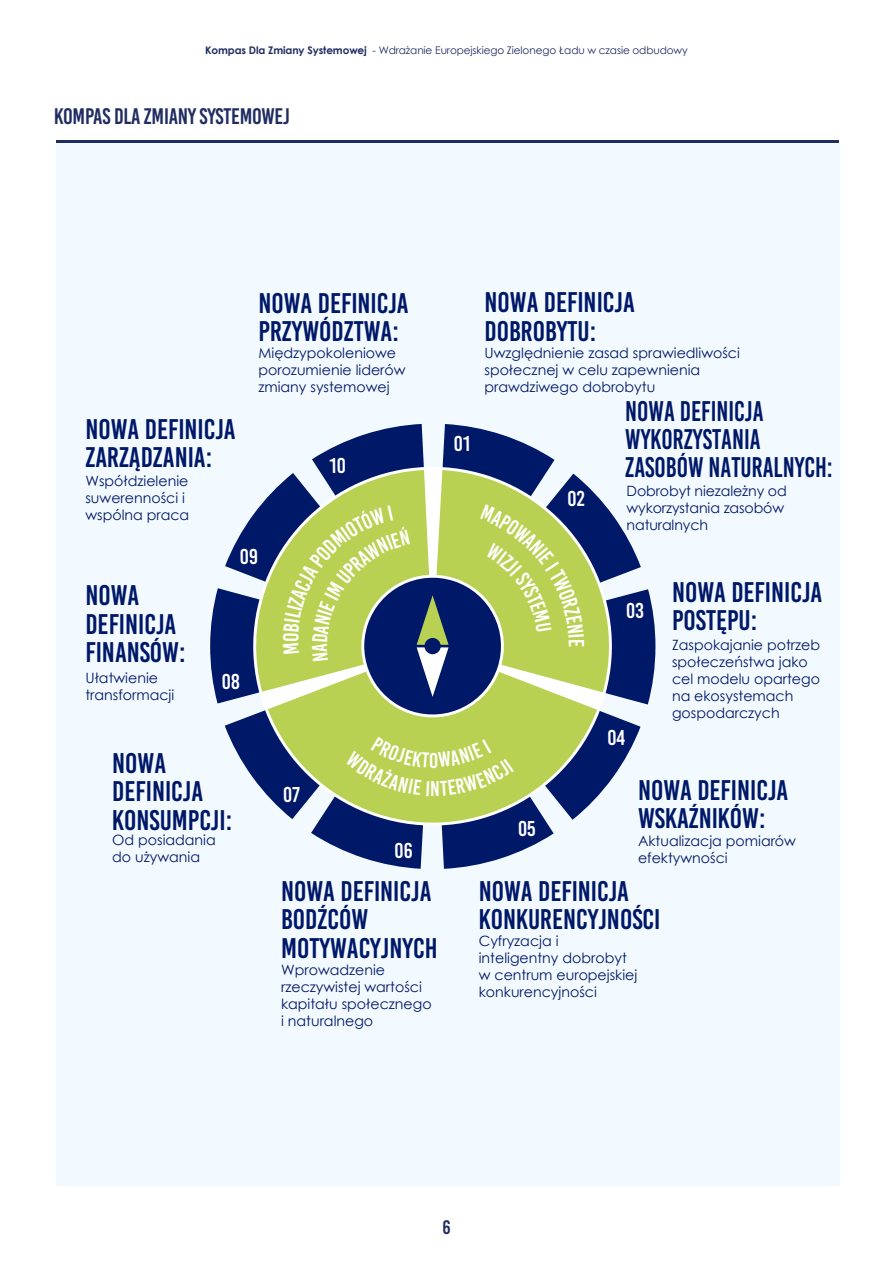
<style>
.page{position:relative;width:893px;height:1263px;background:#fff}
.page>*{position:absolute;margin:0;border:0;box-sizing:border-box;transform-origin:0 0}
.t1{font:28.35px/28.3px "Bebas Kai";color:#001868}
.t2{font:28.35px/28.3px "Bebas Kai";color:#001868;scale:.92 1}
.SYSTEMIQ_paragraph{font:22.5px "Bebas Kai";letter-spacing:-.01em;color:#202d61}
.t3{font:21.3px "Bebas Kai";color:#fff}
.t4{font:19.5px "Bebas Kai";color:#202d61}
.t5{font:14.25px/17.1px "Century Gothic";color:#001868}
.t6{font:10.5px "Century Gothic";letter-spacing:-.01em;color:#202d61}
.s1{font-weight:700}
</style>
<div class="page">
<div style="left:56px;top:143px;width:783px;height:1042px;background:#f3faff"></div>
<hr style="left:56px;top:140px;width:783px;height:3px;background:#202d61">
<svg style="left:210px;top:424px;width:445px;height:445px"></svg>
<p class="t6" style="left:205px;top:43px;width:484px"><span class="s1">Kompas Dla Zmiany Systemowej</span> - Wdrażanie Europejskiego Zielonego Ładu w czasie odbudowy</p>
<p class="SYSTEMIQ_paragraph" style="left:54px;top:105px;width:237px">KOMPAS DLA ZMIANY SYSTEMOWEJ</p>
<p class="t1" style="left:85px;top:415px;width:152px">NOWA DEFINICJA<br>ZARZĄDZANIA:</p>
<p class="t5" style="left:85px;top:472px;width:105px">Współdzielenie suwerenności i wspólna praca</p>
<p class="t1" style="left:258px;top:289px;width:152px">NOWA DEFINICJA<br>PRZYWÓDZTWA:</p>
<p class="t5" style="left:258px;top:344px;width:149px">Międzypokoleniowe porozumienie liderów zmiany systemowej</p>
<p class="t1" style="left:85px;top:581px;width:102px">NOWA<br>DEFINICJA<br>FINANSÓW:</p>
<p class="t5" style="left:85px;top:669px;width:90px">Ułatwienie transformacji</p>
<p class="t1" style="left:112px;top:749px;width:121px">NOWA<br>DEFINICJA<br>KONSUMPCJI:</p>
<p class="t5" style="left:112px;top:831px;width:105px">Od posiadania do używania</p>
<p class="t3" style="left:429px;top:749px;width:11px">O</p>
<p class="t3" style="left:430px;top:777px;width:11px">N</p>
<p class="t1" style="left:281px;top:877px;width:158px">NOWA DEFINICJA<br>BODŹCÓW<br>MOTYWACYJNYCH</p>
<p class="t5" style="left:281px;top:961px;width:152px">Wprowadzenie rzeczywistej wartości kapitału społecznego i naturalnego</p>
<p class="t1" style="left:484px;top:288px;width:152px">NOWA DEFINICJA<br>DOBROBYTU:</p>
<p class="t5" style="left:484px;top:344px;width:257px">Uwzględnienie zasad sprawiedliwości społecznej w celu zapewnienia prawdziwego dobrobytu</p>
<p class="t2" style="left:625px;top:397px;width:227px">NOWA DEFINICJA<br>WYKORZYSTANIA<br>ZASOBÓW NATURALNYCH:</p>
<p class="t5" style="left:627px;top:482px;width:162px">Dobrobyt niezależny od wykorzystania zasobów naturalnych</p>
<p class="t1" style="left:672px;top:578px;width:152px">NOWA DEFINICJA<br>POSTĘPU:</p>
<p class="t5" style="left:672px;top:636px;width:150px">Zaspokajanie potrzeb społeczeństwa jako cel modelu opartego na ekosystemach gospodarczych</p>
<p class="t1" style="left:638px;top:776px;width:152px">NOWA DEFINICJA<br>WSKAŹNIKÓW:</p>
<p class="t5" style="left:638px;top:832px;width:160px">Aktualizacja pomiarów efektywności</p>
<p class="t1" style="left:479px;top:877px;width:183px">NOWA DEFINICJA<br>KONKURENCYJNOŚCI</p>
<p class="t5" style="left:479px;top:932px;width:160px">Cyfryzacja i inteligentny dobrobyt w centrum europejskiej konkurencyjności</p>
<h3 class="t4" style="left:442px;top:1217px;width:10px">6</h3>
</div>
